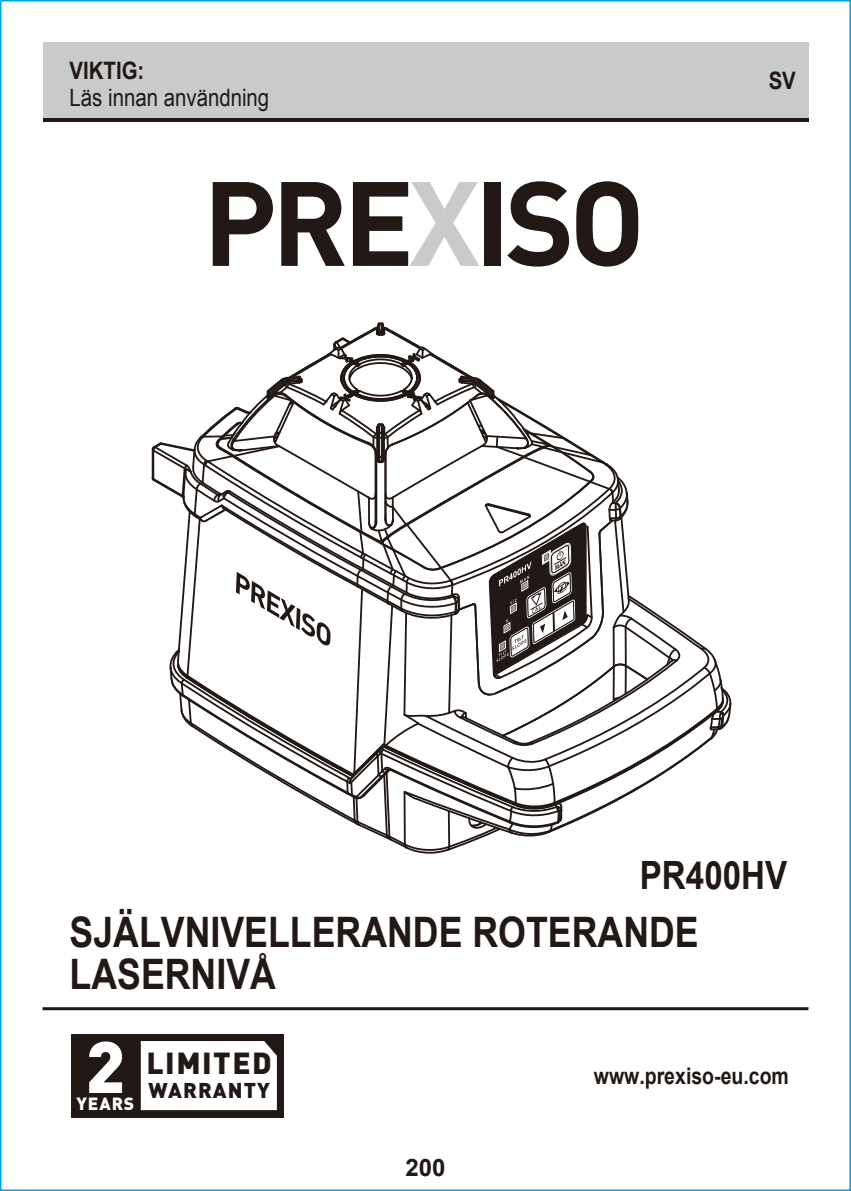
<style>
.page{position:relative;width:851px;height:1191px;background:#fff}
.page>*{position:absolute;margin:0;border:0;box-sizing:border-box;transform-origin:0 0}
.t1{font:900 71.7px "DIN";color:#fff}
.t2{font:700 42px/42px "Arial";color:#221815;scale:.85 1}
.t3{font:700 39px "Arial";color:#221815;scale:.85 1}
.t4{font:900 30px "DIN";letter-spacing:.05em;color:#221815}
.t5{font:24px "Arial";color:#221815;scale:.85 1}
.t6{font:700 24px "Arial";color:#221815;scale:.85 1}
.t7{font:700 24px "Arial";color:#221815}
.t8{font:700 22.8px "Arial";color:#221815;scale:.85 1}
.t9{font:900 21.3px "DIN";letter-spacing:.05em;color:#221815}
.t10{font:900 17.4px "DIN";letter-spacing:.05em;color:#fff}
</style>
<div class="page">
<div style="left:43px;top:43px;width:765px;height:76px;background:#c9caca"></div>
<hr style="left:43px;top:119px;width:765px;height:3px;background:#221815">
<svg style="left:213px;top:182px;width:60px;height:84px"></svg>
<svg style="left:281px;top:182px;width:64px;height:84px"></svg>
<svg style="left:353px;top:182px;width:126px;height:84px"></svg>
<div style="left:484px;top:182px;width:16px;height:84px;background:#221815"></div>
<svg style="left:507px;top:181px;width:62px;height:85px"></svg>
<svg style="left:576px;top:181px;width:62px;height:86px"></svg>
<hr style="left:43px;top:1007px;width:765px;height:3px;background:#221815">
<div style="left:71px;top:1033px;width:213px;height:84px;background:#221815"></div>
<div style="left:141px;top:1041px;width:136px;height:69px;background:#fff"></div>
<svg style="left:151px;top:322px;width:581px;height:532px"></svg>
<p class="t6" style="left:70px;top:54px;width:90px">VIKTIG:</p>
<p class="t5" style="left:70px;top:82px;width:236px">Läs innan användning</p>
<p class="t6" style="left:768px;top:63px;width:34px">SV</p>
<p class="t3" style="left:639px;top:848px;width:175px">PR400HV</p>
<p class="t2" style="left:70px;top:911px;width:741px">SJÄLVNIVELLERANDE ROTERANDE<br>LASERNIVÅ</p>
<h1 class="t1" style="left:85px;top:1019px;width:41px">2</h1>
<p class="t10" style="left:76px;top:1091px;width:59px">YEARS</p>
<p class="t4" style="left:146px;top:1043px;width:127px">LIMITED</p>
<p class="t9" style="left:148px;top:1075px;width:123px">WARRANTY</p>
<p class="t7" style="left:405px;top:1150px;width:42px">200</p>
<p class="t8" style="left:593px;top:1060px;width:231px">www.prexiso-eu.com</p>
</div>
